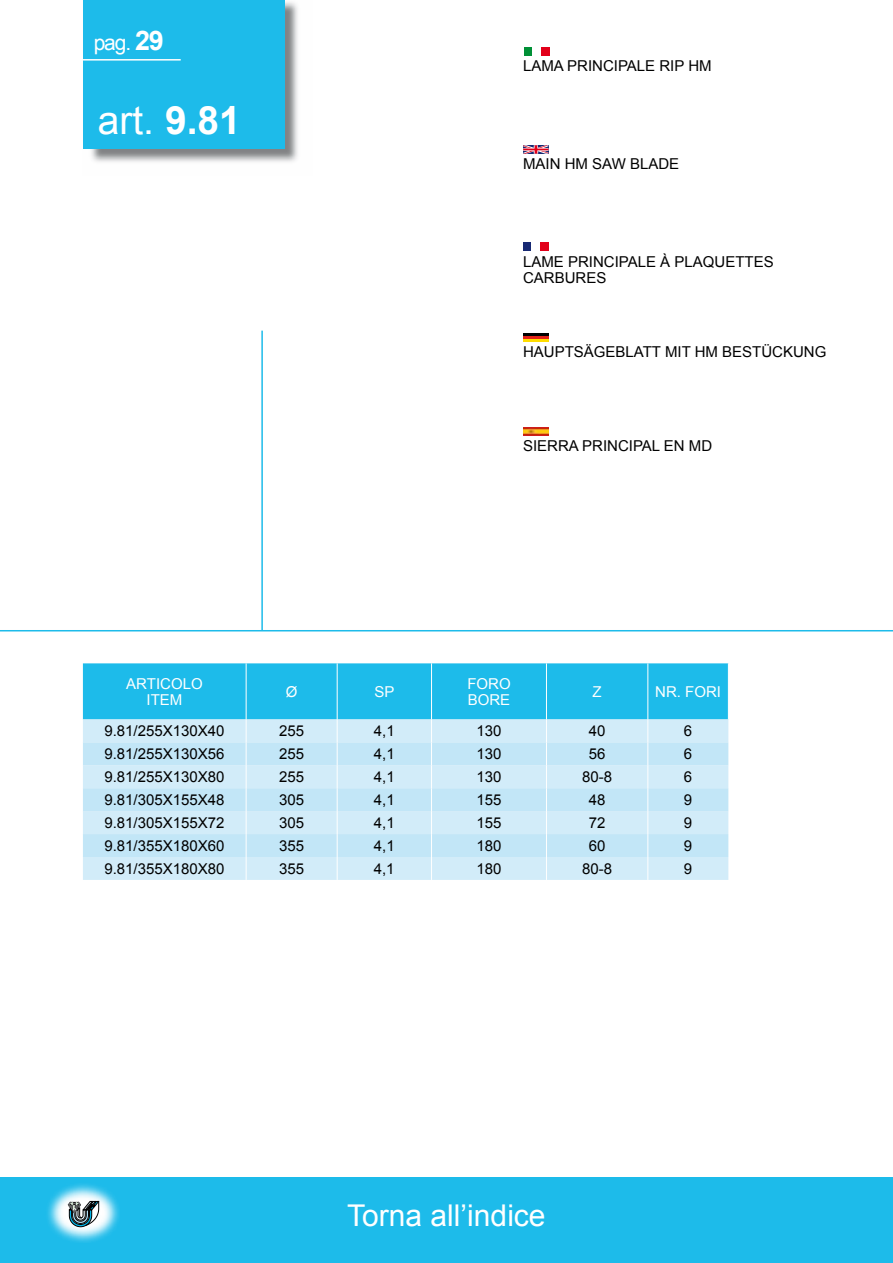
<style>
.page{position:relative;width:893px;height:1263px;background:#fff}
.page>*{position:absolute;margin:0;border:0;box-sizing:border-box;transform-origin:0 0}
.t1{font:39px "Arial";color:#fff}
.t2{font:30px "Arial";color:#fff}
.t3{font:21px "Arial";color:#fff}
.t4{font:15px/15.8px "Arial";color:#000}
.t5{font:15px/16.5px "Arial";color:#fff;text-align:center}
.s1{font-weight:700;font-size:27px}
.s2{font-weight:700}
</style>
<div class="page">
<img style="left:91px;top:2px;width:207px;height:160px">
<div style="left:83px;top:0;width:202px;height:149px;background:#1dbbea"></div>
<hr style="left:83px;top:59px;width:98px;height:2px;background:#fff">
<div style="left:524px;top:48px;width:9px;height:8px;background:#009036"></div>
<div style="left:541px;top:48px;width:9px;height:8px;background:#e2001a"></div>
<div style="left:523px;top:243px;width:8px;height:8px;background:#172973"></div>
<div style="left:540px;top:243px;width:9px;height:8px;background:#e2001a"></div>
<hr style="left:523px;top:333px;width:26px;height:3px;background:#000">
<hr style="left:523px;top:339px;width:26px;height:2px;background:#fd0">
<hr style="left:523px;top:336px;width:26px;height:3px;background:#e32219">
<svg style="left:523px;top:145px;width:26px;height:9px"></svg>
<img style="left:523px;top:427px;width:26px;height:9px">
<div style="left:0;top:1177px;width:893px;height:86px;background:#1dbbea"></div>
<svg style="left:48px;top:1184px;width:71px;height:58px"></svg>
<div style="left:67px;top:1204px;width:33px;height:19px;background:#fff;border-radius:50%"></div>
<svg style="left:68px;top:1201px;width:31px;height:26px"></svg>
<hr style="left:261px;top:331px;width:2px;height:299px;background:#1dbbea">
<hr style="left:0;top:630px;width:893px;height:1px;background:#1dbbea">
<svg style="left:83px;top:663px;width:645px;height:217px;background:#9fddf4"></svg>
<hr style="left:246px;top:663px;width:1px;height:56px;background:#fff">
<hr style="left:337px;top:663px;width:1px;height:56px;background:#fff">
<hr style="left:431px;top:663px;width:1px;height:56px;background:#fff">
<hr style="left:546px;top:663px;width:1px;height:56px;background:#fff">
<hr style="left:647px;top:663px;width:1px;height:56px;background:#fff">
<h3 class="t3" style="left:94px;top:29px;width:72px">pag. <span class="s1">29</span></h3>
<h1 class="t1" style="left:98px;top:94px;width:145px">art. <span class="s2">9.81</span></h1>
<p class="t4" style="left:523px;top:58px;width:190px">LAMA PRINCIPALE RIP HM</p>
<p class="t4" style="left:523px;top:156px;width:158px">MAIN HM SAW BLADE</p>
<p class="t4" style="left:523px;top:254px;width:252px">LAME PRINCIPALE À PLAQUETTES<br>CARBURES</p>
<p class="t4" style="left:523px;top:344px;width:305px">HAUPTSÄGEBLATT MIT HM BESTÜCKUNG</p>
<p class="t4" style="left:523px;top:438px;width:191px">SIERRA PRINCIPAL EN MD</p>
<p class="t5" style="left:126px;top:675px;width:78px">ARTICOLO<br>ITEM</p>
<p class="t5" style="left:286px;top:683px;width:13px">Ø</p>
<p class="t5" style="left:374px;top:683px;width:22px">SP</p>
<p class="t5" style="left:467px;top:676px;width:45px;line-height:15.8px;text-align:left">FORO<br>BORE</p>
<p class="t5" style="left:593px;top:683px;width:11px">Z</p>
<p class="t5" style="left:655px;top:683px;width:67px">NR. FORI</p>
<p class="t4" style="left:104px;top:723px;width:122px">9.81/255X130X40</p>
<p class="t4" style="left:279px;top:723px;width:27px">255</p>
<p class="t4" style="left:374px;top:723px;width:22px">4,1</p>
<p class="t4" style="left:476px;top:723px;width:27px">130</p>
<p class="t4" style="left:589px;top:723px;width:18px">40</p>
<p class="t4" style="left:684px;top:723px;width:10px">6</p>
<p class="t4" style="left:104px;top:746px;width:122px">9.81/255X130X56</p>
<p class="t4" style="left:279px;top:746px;width:27px">255</p>
<p class="t4" style="left:374px;top:746px;width:22px">4,1</p>
<p class="t4" style="left:476px;top:746px;width:27px">130</p>
<p class="t4" style="left:589px;top:746px;width:18px">56</p>
<p class="t4" style="left:684px;top:746px;width:10px">6</p>
<p class="t4" style="left:104px;top:769px;width:122px">9.81/255X130X80</p>
<p class="t4" style="left:279px;top:769px;width:27px">255</p>
<p class="t4" style="left:374px;top:769px;width:22px">4,1</p>
<p class="t4" style="left:476px;top:769px;width:27px">130</p>
<p class="t4" style="left:582px;top:769px;width:32px">80-8</p>
<p class="t4" style="left:684px;top:769px;width:10px">6</p>
<p class="t4" style="left:104px;top:792px;width:122px">9.81/305X155X48</p>
<p class="t4" style="left:279px;top:792px;width:27px">305</p>
<p class="t4" style="left:374px;top:792px;width:22px">4,1</p>
<p class="t4" style="left:476px;top:792px;width:27px">155</p>
<p class="t4" style="left:589px;top:792px;width:18px">48</p>
<p class="t4" style="left:684px;top:792px;width:10px">9</p>
<p class="t4" style="left:104px;top:815px;width:122px">9.81/305X155X72</p>
<p class="t4" style="left:279px;top:815px;width:27px">305</p>
<p class="t4" style="left:374px;top:815px;width:22px">4,1</p>
<p class="t4" style="left:476px;top:815px;width:27px">155</p>
<p class="t4" style="left:589px;top:815px;width:18px">72</p>
<p class="t4" style="left:684px;top:815px;width:10px">9</p>
<p class="t4" style="left:104px;top:838px;width:122px">9.81/355X180X60</p>
<p class="t4" style="left:279px;top:838px;width:27px">355</p>
<p class="t4" style="left:374px;top:838px;width:22px">4,1</p>
<p class="t4" style="left:476px;top:838px;width:27px">180</p>
<p class="t4" style="left:589px;top:838px;width:18px">60</p>
<p class="t4" style="left:684px;top:838px;width:10px">9</p>
<p class="t4" style="left:104px;top:861px;width:122px">9.81/355X180X80</p>
<p class="t4" style="left:279px;top:861px;width:27px">355</p>
<p class="t4" style="left:374px;top:861px;width:22px">4,1</p>
<p class="t4" style="left:476px;top:861px;width:27px">180</p>
<p class="t4" style="left:582px;top:861px;width:32px">80-8</p>
<p class="t4" style="left:684px;top:861px;width:10px">9</p>
<h2 class="t2" style="left:347px;top:1196px;width:200px">Torna all’indice</h2>
</div>
